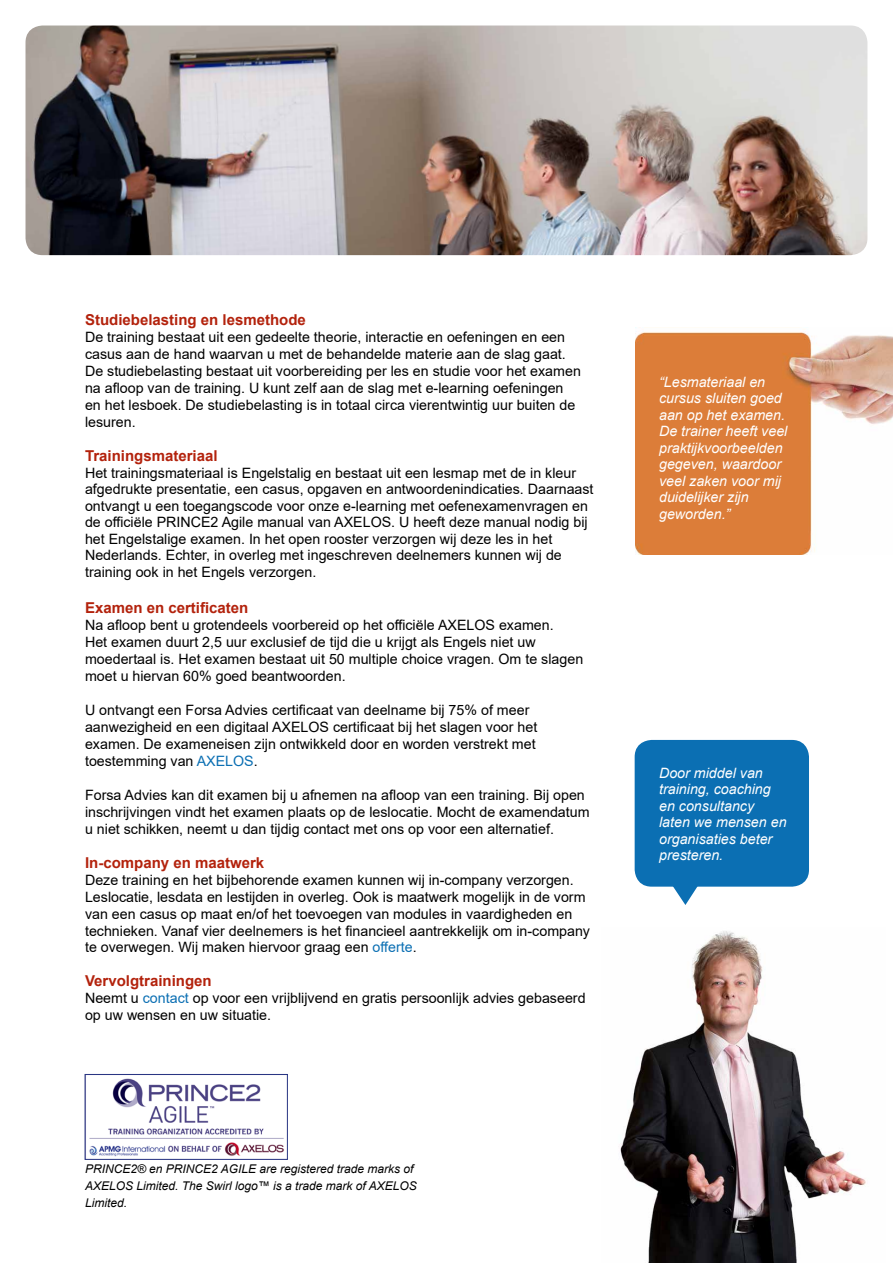
<style>
.page{position:relative;width:893px;height:1263px;background:#fff}
.page>*{position:absolute;margin:0;border:0;box-sizing:border-box;transform-origin:0 0}
.t1{font:700 15px "Arial";color:#b3220c}
.t2{font:14.25px/17px "Arial";color:#000}
.t3{font:italic 14.25px/16.5px "Arial";color:#fff}
.t4{font:italic 12px/17px "Arial";color:#000}
.s1{color:#0b6fb3}
</style>
<div class="page">
<img style="left:26px;top:26px;width:841px;height:229px">
<img style="left:636px;top:327px;width:257px;height:228px">
<img style="left:620px;top:931px;width:246px;height:332px">
<div style="left:635px;top:740px;width:174px;height:147px;background:#0b6fb3;border-radius:17px"></div>
<svg style="left:669px;top:886px;width:33px;height:19px"></svg>
<img style="left:89px;top:1078px;width:195px;height:79px">
<div style="left:85px;top:1074px;width:203px;height:85px;border:1px solid #283583"></div>
<p class="t1" style="left:85px;top:309px;width:222px">Studiebelasting en lesmethode</p>
<p class="t2" style="left:85px;top:329px;width:497px">De training bestaat uit een gedeelte theorie, interactie en oefeningen en een casus aan de hand waarvan u met de behandelde materie aan de slag gaat.<br>De studiebelasting bestaat uit voorbereiding per les en studie voor het examen na afloop van de training. U kunt zelf aan de slag met e-learning oefeningen en het lesboek. De studiebelasting is in totaal circa vierentwintig uur buiten de lesuren.</p>
<p class="t1" style="left:85px;top:445px;width:134px">Trainingsmateriaal</p>
<p class="t2" style="left:85px;top:464px;width:510px;line-height:16.5px">Het trainingsmateriaal is Engelstalig en bestaat uit een lesmap met de in kleur afgedrukte presentatie, een casus, opgaven en antwoordenindicaties. Daarnaast ontvangt u een toegangscode voor onze e-learning met oefenexamenvragen en de officiële PRINCE2 Agile manual van AXELOS. U heeft deze manual nodig bij het Engelstalige examen. In het open rooster verzorgen wij deze les in het Nederlands. Echter, in overleg met ingeschreven deelnemers kunnen wij de training ook in het Engels verzorgen.</p>
<p class="t1" style="left:85px;top:598px;width:165px">Examen en certificaten</p>
<p class="t2" style="left:85px;top:617px;width:500px">Na afloop bent u grotendeels voorbereid op het officiële AXELOS examen.<br>Het examen duurt 2,5 uur exclusief de tijd die u krijgt als Engels niet uw moedertaal is. Het examen bestaat uit 50 multiple choice vragen. Om te slagen moet u hiervan 60% goed beantwoorden.</p>
<p class="t2" style="left:85px;top:701px;width:454px">U ontvangt een Forsa Advies certificaat van deelname bij 75% of meer aanwezigheid en een digitaal AXELOS certificaat bij het slagen voor het examen. De exameneisen zijn ontwikkeld door en worden verstrekt met toestemming van <span class="s1">AXELOS</span>.</p>
<p class="t2" style="left:85px;top:786px;width:506px">Forsa Advies kan dit examen bij u afnemen na afloop van een training. Bij open inschrijvingen vindt het examen plaats op de leslocatie. Mocht de examendatum u niet schikken, neemt u dan tijdig contact met ons op voor een alternatief.</p>
<p class="t1" style="left:85px;top:852px;width:181px">In-company en maatwerk</p>
<p class="t2" style="left:85px;top:871px;width:507px">Deze training en het bijbehorende examen kunnen wij in-company verzorgen.<br>Leslocatie, lesdata en lestijden in overleg. Ook is maatwerk mogelijk in de vorm van een casus op maat en/of het toevoegen van modules in vaardigheden en technieken. Vanaf vier deelnemers is het financieel aantrekkelijk om in-company te overwegen. Wij maken hiervoor graag een <span class="s1">offerte</span>.</p>
<p class="t1" style="left:85px;top:970px;width:128px">Vervolgtrainingen</p>
<p class="t2" style="left:85px;top:990px;width:502px">Neemt u <span class="s1">contact</span> op voor een vrijblijvend en gratis persoonlijk advies gebaseerd op uw wensen en uw situatie.</p>
<p class="t4" style="left:85px;top:1160px;width:333px">PRINCE2® en PRINCE2 AGILE are registered trade marks of<br>AXELOS Limited. The Swirl logo™ is a trade mark of AXELOS<br>Limited.</p>
<p class="t3" style="left:659px;top:374px;width:130px">“Lesmateriaal en cursus sluiten goed aan op het examen.<br>De trainer heeft veel praktijkvoorbeelden gegeven, waardoor veel zaken voor mij duidelijker zijn geworden.”</p>
<p class="t3" style="left:659px;top:765px;width:129px">Door middel van training, coaching en consultancy laten we mensen en organisaties beter presteren.</p>
</div>
